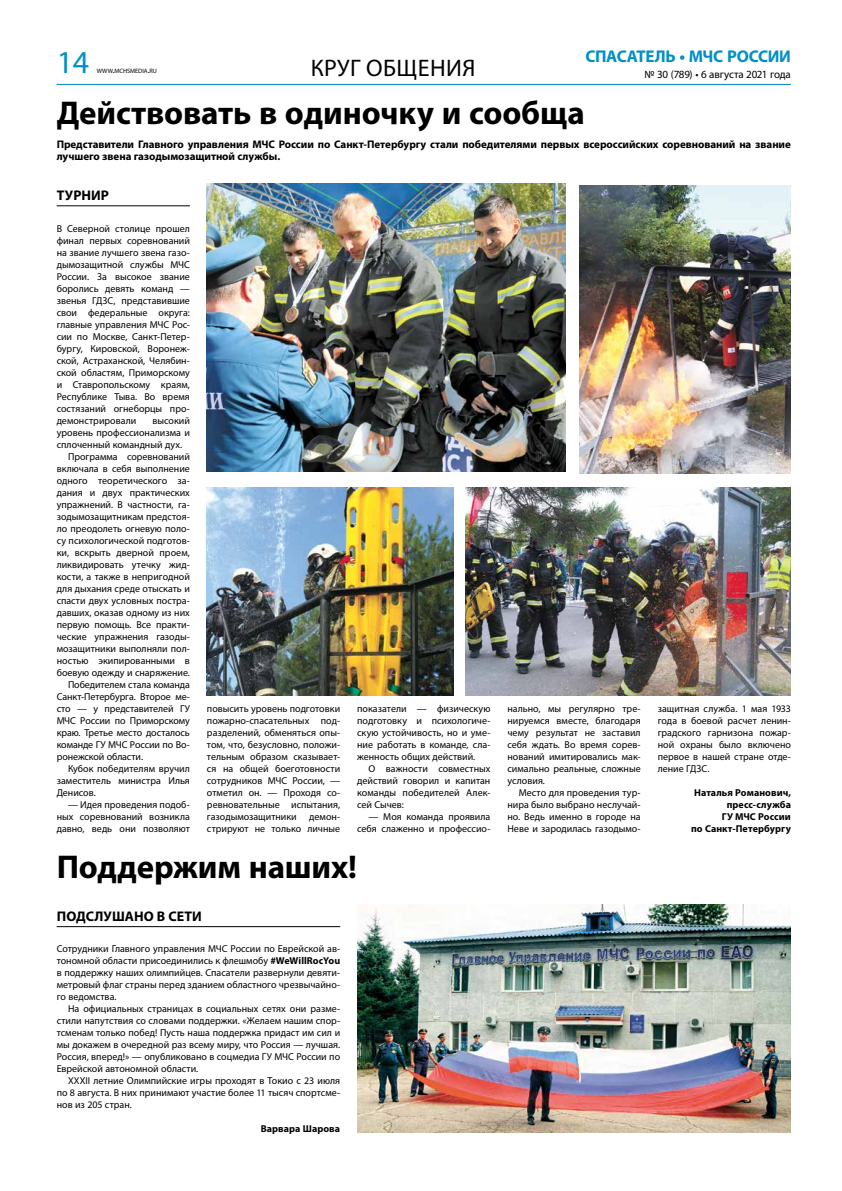
<style>
.page{position:relative;width:842px;height:1191px;background:#fff}
.page>*{position:absolute;margin:0;border:0;box-sizing:border-box;transform-origin:0 0}
.t1{font:700 33px "Myriad Pro";letter-spacing:-.005em;color:#000}
.t2{font:32px "Myriad Pro";color:#0090c5}
.t3{font:24px "Myriad Pro";color:#000}
.t4{font:700 17px "Myriad Pro";letter-spacing:-.02em;color:#0090c5}
.t5{font:700 14px "Myriad Pro";letter-spacing:.11em;color:#000}
.t6{font:700 11px/12px "Myriad Pro";letter-spacing:-.005em;color:#000}
.t7{font:11px "Myriad Pro";letter-spacing:-.02em;color:#000}
.t8{font:10px/12px "Myriad Pro";color:#000;text-align:justify}
.t9{font:700 10px/12px "Myriad Pro";letter-spacing:.005em;color:#000;text-align:right}
.t10{font:6.3px "Myriad Pro";letter-spacing:-.01em;color:#000}
.s1{font-size:9px}
.s2{font-weight:700}
</style>
<div class="page">
<hr style="left:57px;top:84px;width:734px;height:1px;background:#0087bb">
<hr style="left:57px;top:205px;width:133px;height:1px;background:#000">
<hr style="left:57px;top:926px;width:283px;height:1px;background:#000">
<img style="left:357px;top:904px;width:434px;height:228px">
<img style="left:466px;top:488px;width:325px;height:208px">
<img style="left:207px;top:488px;width:247px;height:208px">
<img style="left:579px;top:185px;width:212px;height:288px">
<img style="left:207px;top:184px;width:359px;height:288px">
<h2 class="t2" style="left:57px;top:42px;width:34px">14</h2>
<h3 class="t4" style="left:585px;top:47px;width:207px">СПАСАТЕЛЬ • МЧС РОССИИ</h3>
<p class="t10" style="left:97px;top:67px;width:62px">WWW<span class="s1">.</span>MCHSMEDIA<span class="s1">.</span>RU</p>
<h3 class="t3" style="left:311px;top:53px;width:14px">круг</h3>
<h3 class="t3" style="left:366px;top:53px;width:17px">общени</h3>
<h3 class="t3" style="left:462px;top:53px;width:15px">я</h3>
<p class="t7" style="left:644px;top:67px;width:148px">№ 30 (789) • 6 августа 2021 года</p>
<h1 class="t1" style="left:57px;top:95px;width:530px">Действовать в одиночку и сообща</h1>
<p class="t6" style="left:57px;top:138px;width:736px">Представители Главного управления МЧС России по Санкт-Петербургу стали победителями первых всероссийских соревнований на звание лучшего звена газодымозащитной службы.</p>
<h3 class="t5" style="left:57px;top:187px;width:54px">ТУРНИР</h3>
<p class="t8" style="left:57px;top:222px;width:135px">В Северной столице прошел финал первых соревнований на звание лучшего звена газо&shy;дымозащитной службы МЧС России. За высокое звание боролись девять команд — звенья ГДЗС, представившие свои федеральные округа: главные управления МЧС Рос&shy;сии по Москве, Санкт-Петер&shy;бургу, Кировской, Воронеж&shy;ской, Астраханской, Челябин&shy;ской областям, Приморскому и Ставропольскому краям, Республике Тыва. Во время состязаний огнеборцы про&shy;демонстрировали</p>
<p class="t8" style="left:153px;top:414px;width:39px">высокий</p>
<p class="t8" style="left:57px;top:426px;width:135px">уровень профессионализма и</p>
<p class="t8" style="left:57px;top:438px;width:127px">сплоченный командный дух.</p>
<p class="t8" style="left:68px;top:450px;width:123px">Программа соревнований</p>
<p class="t8" style="left:57px;top:462px;width:135px">включала в себя выполнение</p>
<p class="t8" style="left:57px;top:474px;width:135px">одного теоретического за-</p>
<p class="t8" style="left:57px;top:486px;width:135px">дания и двух практических</p>
<p class="t8" style="left:57px;top:498px;width:135px">упражнений. В частности, га-</p>
<p class="t8" style="left:57px;top:510px;width:135px">зодымозащитникам предстоя-</p>
<p class="t8" style="left:57px;top:522px;width:135px">ло преодолеть огневую поло-</p>
<p class="t8" style="left:57px;top:534px;width:135px">су психологической подготов-</p>
<p class="t8" style="left:57px;top:546px;width:135px">ки, вскрыть дверной проем,</p>
<p class="t8" style="left:57px;top:558px;width:135px">ликвидировать утечку жид-</p>
<p class="t8" style="left:57px;top:570px;width:135px">кости, а также в непригодной</p>
<p class="t8" style="left:57px;top:582px;width:135px">для дыхания среде отыскать и</p>
<p class="t8" style="left:57px;top:594px;width:135px">спасти двух условных постра-</p>
<p class="t8" style="left:57px;top:606px;width:135px">давших, оказав одному из них</p>
<p class="t8" style="left:57px;top:618px;width:135px">первую помощь. Все практи-</p>
<p class="t8" style="left:57px;top:630px;width:135px">ческие упражнения газоды-</p>
<p class="t8" style="left:57px;top:642px;width:135px">мозащитники выполняли пол-</p>
<p class="t8" style="left:57px;top:654px;width:135px">ностью экипированными в</p>
<p class="t8" style="left:57px;top:666px;width:135px">боевую одежду и снаряжение.</p>
<p class="t8" style="left:68px;top:678px;width:123px">Победителем стала команда</p>
<p class="t8" style="left:57px;top:690px;width:135px">Санкт-Петербурга. Второе ме-</p>
<p class="t8" style="left:57px;top:702px;width:135px">сто — у представителей ГУ</p>
<p class="t8" style="left:57px;top:714px;width:135px">МЧС России по Приморскому</p>
<p class="t8" style="left:57px;top:726px;width:135px">краю. Третье место досталось</p>
<p class="t8" style="left:57px;top:738px;width:135px">команде ГУ МЧС России по Во-</p>
<p class="t8" style="left:57px;top:750px;width:88px">ронежской области.</p>
<p class="t8" style="left:68px;top:762px;width:123px">Кубок победителям вручил</p>
<p class="t8" style="left:57px;top:774px;width:135px">заместитель министра Илья</p>
<p class="t8" style="left:57px;top:786px;width:41px">Денисов.</p>
<p class="t8" style="left:57px;top:798px;width:135px;text-indent:11px">— Идея проведения подоб&shy;ных соревнований возникла давно, ведь они позволяют</p>
<p class="t8" style="left:207px;top:702px;width:135px">повысить уровень подготовки пожарно-спасательных под&shy;разделений, обменяться опы&shy;том, что, безусловно, положи&shy;тельным образом сказывает&shy;ся на общей боеготовности сотрудников МЧС России, — отметил он. — Проходя со&shy;ревновательные испытания, газодымозащитники демон&shy;стрируют не только личные</p>
<p class="t8" style="left:357px;top:702px;width:135px">показатели — физическую подготовку и психологиче&shy;скую устойчивость, но и уме&shy;ние работать в команде, сла&shy;женность общих действий.</p>
<p class="t8" style="left:357px;top:762px;width:135px;text-indent:11px">О важности совместных действий говорил и капитан команды победителей Алек&shy;сей Сычев:</p>
<p class="t8" style="left:357px;top:810px;width:135px;text-align:right">— Моя команда проявила себя слаженно и профессио-</p>
<h1 class="t1" style="left:57px;top:848px;width:302px">Поддержим наших!</h1>
<h3 class="t5" style="left:57px;top:908px;width:145px">подслушано в сети</h3>
<p class="t8" style="left:57px;top:942px;width:285px">Сотрудники Главного управления МЧС России по Еврейской ав&shy;тономной области присоединились к флешмобу <span class="s2">#WeWillRocYou </span>в поддержку наших олимпийцев. Спасатели развернули девяти&shy;метровый флаг страны перед зданием областного чрезвычайно&shy;го ведомства.</p>
<p class="t8" style="left:57px;top:1002px;width:285px;text-indent:11px">На официальных страницах в социальных сетях они разме&shy;стили напутствия со словами поддержки. «Желаем нашим спор&shy;тсменам только побед! Пусть наша поддержка придаст им сил и мы докажем в очередной раз всему миру, что Россия — лучшая.<br>Россия, вперед!» — опубликовано в соцмедиа ГУ МЧС России по Еврейской автономной области.</p>
<p class="t8" style="left:57px;top:1074px;width:285px;text-indent:11px">XXXII летние Олимпийские игры проходят в Токио с 23 июля по 8 августа. В них принимают участие более 11 тысяч спортсме&shy;нов из 205 стран.</p>
<p class="t9" style="left:261px;top:1122px;width:81px">Варвара Шарова</p>
<p class="t8" style="left:507px;top:702px;width:135px">нально, мы регулярно тре&shy;нируемся вместе, благодаря чему результат не заставил себя ждать. Во время сорев&shy;нований имитировались мак&shy;симально реальные, сложные условия.</p>
<p class="t8" style="left:507px;top:786px;width:135px;text-indent:11px">Место для проведения тур&shy;нира было выбрано неслучай&shy;но. Ведь именно в городе на Неве и зародилась газодымо-</p>
<p class="t8" style="left:658px;top:702px;width:135px">защитная служба. 1 мая 1933 года в боевой расчет ленин&shy;градского гарнизона пожар&shy;ной охраны было включено первое в нашей стране отде&shy;ление ГДЗС.</p>
<p class="t9" style="left:691px;top:786px;width:101px">Наталья Романович, пресс-служба<br>ГУ МЧС России<br>по Санкт-Петербургу</p>
</div>
